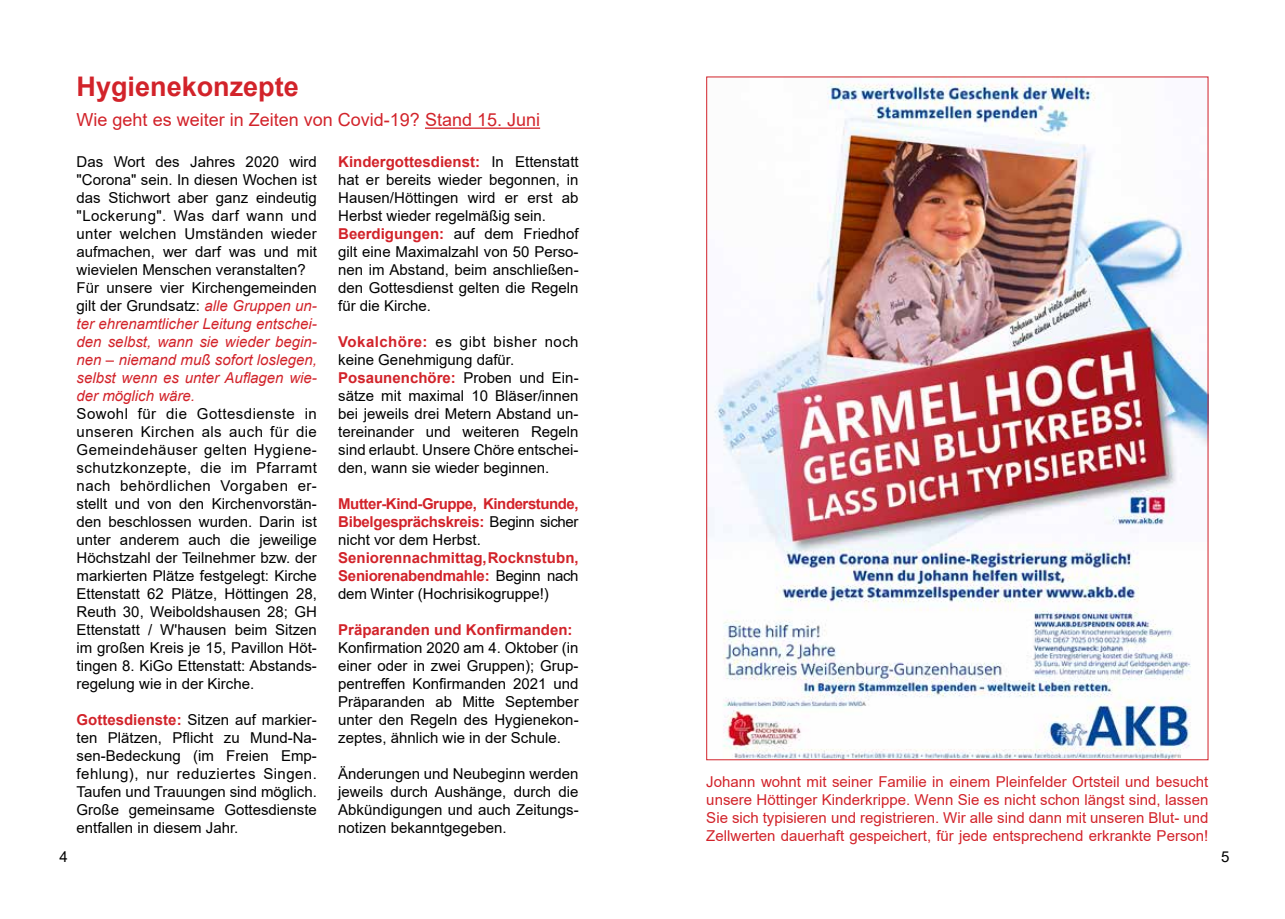
<style>
.page{position:relative;width:1285px;height:919px;background:#fff}
.page>*{position:absolute;margin:0;border:0;box-sizing:border-box;transform-origin:0 0}
.t1{font:700 27px "Arial";color:#d2232a}
.t2{font:18px "Arial";color:#d2232a}
.t3{font:15px/18px "Arial";color:#000;text-align:justify}
.t4{font:15px/18px "Arial";color:#d2232a;text-align:justify}
.t5{font:700 15px/18px "Arial";letter-spacing:-.02em;color:#d2232a;text-align:justify}
.t6{font:700 15px "Arial";color:#d2232a}
.s1{font-weight:700;color:#d2232a}
.s2{font-weight:400;color:#000}
.s3{font-style:italic;color:#d2232a}
</style>
<div class="page">
<img style="left:708px;top:79px;width:498px;height:679px">
<hr style="left:425px;top:127px;width:115px;height:2px;background:#d2232a">
<h1 class="t1" style="left:77px;top:68px;width:224px">Hygienekonzepte</h1>
<p class="t2" style="left:77px;top:107px;width:465px">Wie geht es weiter in Zeiten von Covid-19? Stand 15. Juni</p>
<p class="t3" style="left:338px;top:152px;width:242px;text-align:left"><span class="s1">Kindergottesdienst:</span> In Ettenstatt hat er bereits wieder begonnen, in<br>Hausen/Höttingen wird er erst ab<br>Herbst wieder regelmäßig sein.<br><span class="s1">Beerdigungen:</span> auf dem Friedhof gilt eine Maximalzahl von 50 Perso&shy;nen im Abstand, beim anschließen&shy;den Gottesdienst gelten die Regeln für die Kirche.</p>
<p class="t3" style="left:338px;top:332px;width:242px;text-align:left"><span class="s1">Vokalchöre:</span> es gibt bisher noch keine Genehmigung dafür.<br><span class="s1">Posaunenchöre:</span> Proben und Ein&shy;sätze mit maximal 10 Bläser/innen bei jeweils drei Metern Abstand un&shy;tereinander und weiteren Regeln sind erlaubt. Unsere Chöre entschei&shy;den, wann sie wieder beginnen.</p>
<p class="t5" style="left:338px;top:494px;width:242px">Mutter-Kind-Gruppe, Kinderstunde, Bibelgesprächskreis: <span class="s2">Beginn sicher nicht vor dem Herbst.</span></p>
<p class="t5" style="left:338px;top:548px;width:242px">Seniorennachmittag, Rocknstubn, Seniorenabendmahle: <span class="s2">Beginn nach dem Winter (Hochrisikogruppe!)</span></p>
<p class="t6" style="left:338px;top:619px;width:236px">Präparanden und Konfirmanden:</p>
<p class="t3" style="left:338px;top:638px;width:242px">Konfirmation 2020 am 4. Oktober (in einer oder in zwei Gruppen); Grup&shy;pentreffen Konfirmanden 2021 und Präparanden ab Mitte September unter den Regeln des Hygienekon&shy;zeptes, ähnlich wie in der Schule.</p>
<p class="t3" style="left:338px;top:764px;width:242px">Änderungen und Neubeginn werden jeweils durch Aushänge, durch die Abkündigungen und auch Zeitungs&shy;notizen bekanntgegeben.</p>
<p class="t3" style="left:77px;top:152px;width:242px;text-align:left">Das Wort des Jahres 2020 wird "Corona" sein. In diesen Wochen ist das Stichwort aber ganz eindeutig "Lockerung". Was darf wann und unter welchen Umständen wieder aufmachen, wer darf was und mit wievielen Menschen veranstalten?<br>Für unsere vier Kirchengemeinden gilt der Grundsatz: <span class="s3">alle Gruppen un&shy;ter ehrenamtlicher Leitung entschei&shy;den selbst, wann sie wieder begin&shy;nen – niemand muß sofort loslegen, selbst wenn es unter Auflagen wie&shy;der möglich wäre.</span></p>
<p class="t3" style="left:77px;top:404px;width:242px">Sowohl für die Gottesdienste in unseren Kirchen als auch für die Gemeindehäuser gelten Hygiene&shy;schutzkonzepte, die im Pfarramt nach behördlichen Vorgaben er&shy;stellt und von den Kirchenvorstän&shy;den beschlossen wurden. Darin ist unter anderem auch die jeweilige Höchstzahl der Teilnehmer bzw. der markierten Plätze festgelegt: Kirche Ettenstatt 62 Plätze, Höttingen 28, Reuth 30, Weiboldshausen 28; GH Ettenstatt / W'hausen beim Sitzen im großen Kreis je 15, Pavillon Höt&shy;tingen 8. KiGo Ettenstatt: Abstands&shy;regelung wie in der Kirche.</p>
<p class="t3" style="left:77px;top:710px;width:242px"><span class="s1">Gottesdienste:</span> Sitzen auf markier&shy;ten Plätzen, Pflicht zu Mund-Na&shy;sen-Bedeckung (im Freien Emp&shy;fehlung), nur reduziertes Singen.<br>Taufen und Trauungen sind möglich.<br>Große gemeinsame Gottesdienste entfallen in diesem Jahr.</p>
<p class="t4" style="left:706px;top:772px;width:503px">Johann wohnt mit seiner Familie in einem Pleinfelder Ortsteil und besucht unsere Höttinger Kinderkrippe. Wenn Sie es nicht schon längst sind, lassen Sie sich typisieren und registrieren. Wir alle sind dann mit unseren Blut- und Zellwerten dauerhaft gespeichert, für jede entsprechend erkrankte Person!</p>
<p class="t3" style="left:60px;top:847px;width:10px">4</p>
<p class="t3" style="left:1220px;top:847px;width:10px">5</p>
</div>
